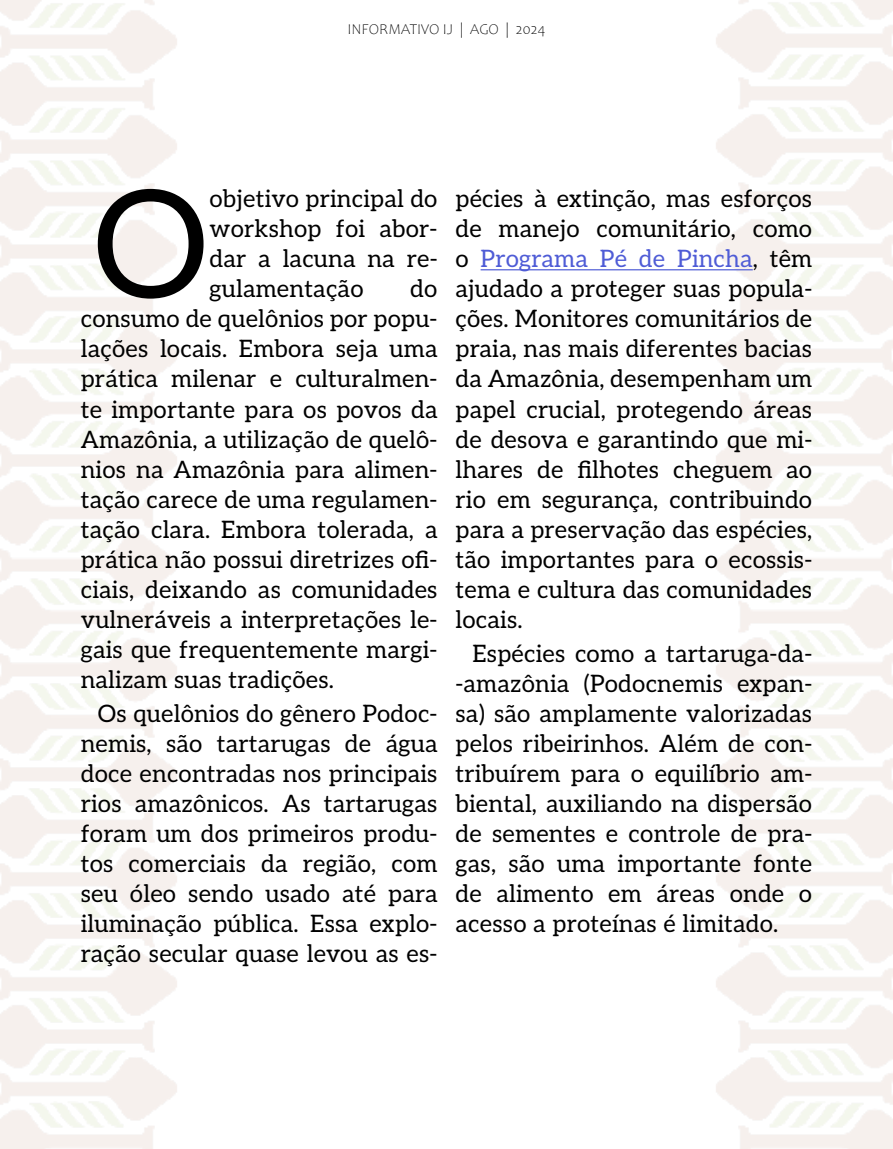
<style>
.page{position:relative;width:893px;height:1149px;background:#fff}
.page>*{position:absolute;margin:0;border:0;box-sizing:border-box;transform-origin:0 0}
.t1{font:149.55px "Aleo";color:#000}
.t2{font:24px/30px "Aleo";letter-spacing:.01em;color:#000;text-align:justify}
.t3{font:300 15px "Candara";color:#000}
.s1{color:#4f5cd6}
</style>
<div class="page">
<hr style="left:481px;top:269px;width:272px;height:1px;background:#4f5cd6">
<p class="t3" style="left:347px;top:21px;width:200px">INFORMATIVO IJ | AGO | 2024</p>
<h1 class="t1" style="left:93px;top:127px;width:116px">O</h1>
<p class="t2" style="left:209px;top:183px;width:230px">objetivo principal do workshop foi abor&shy;dar a lacuna na re&shy;gulamentação</p>
<p class="t2" style="left:81px;top:273px;width:358px;text-indent:330px">do consumo de quelônios por popu&shy;lações locais. Embora seja uma prática milenar e culturalmen&shy;te importante para os povos da Amazônia, a utilização de quelô&shy;nios na Amazônia para alimen&shy;tação carece de uma regulamen&shy;tação clara. Embora tolerada, a prática não possui diretrizes ofi&shy;ciais, deixando as comunidades vulneráveis a interpretações le&shy;gais que frequentemente margi&shy;nalizam suas tradições.</p>
<p class="t2" style="left:81px;top:697px;width:358px;text-indent:17px">Os quelônios do gênero Podoc&shy;nemis, são tartarugas de água doce encontradas nos principais rios amazônicos. As tartarugas foram um dos primeiros produ&shy;tos comerciais da região, com seu óleo sendo usado até para iluminação pública. Essa explo&shy;ração secular quase levou as es-</p>
<p class="t2" style="left:455px;top:183px;width:358px">pécies à extinção, mas esforços de manejo comunitário, como o <span class="s1">Programa Pé de Pincha</span>, têm ajudado a proteger suas popula&shy;ções. Monitores comunitários de praia, nas mais diferentes bacias da Amazônia, desempenham um papel crucial, protegendo áreas de desova e garantindo que mi&shy;lhares de filhotes cheguem ao rio em segurança, contribuindo para a preservação das espécies, tão importantes para o ecossis&shy;tema e cultura das comunidades locais.</p>
<p class="t2" style="left:455px;top:637px;width:358px;text-indent:17px">Espécies como a tartaruga-da--amazônia (Podocnemis expan&shy;sa) são amplamente valorizadas pelos ribeirinhos. Além de con&shy;tribuírem para o equilíbrio am&shy;biental, auxiliando na dispersão de sementes e controle de pra&shy;gas, são uma importante fonte de alimento em áreas onde o acesso a proteínas é limitado.</p>
</div>
